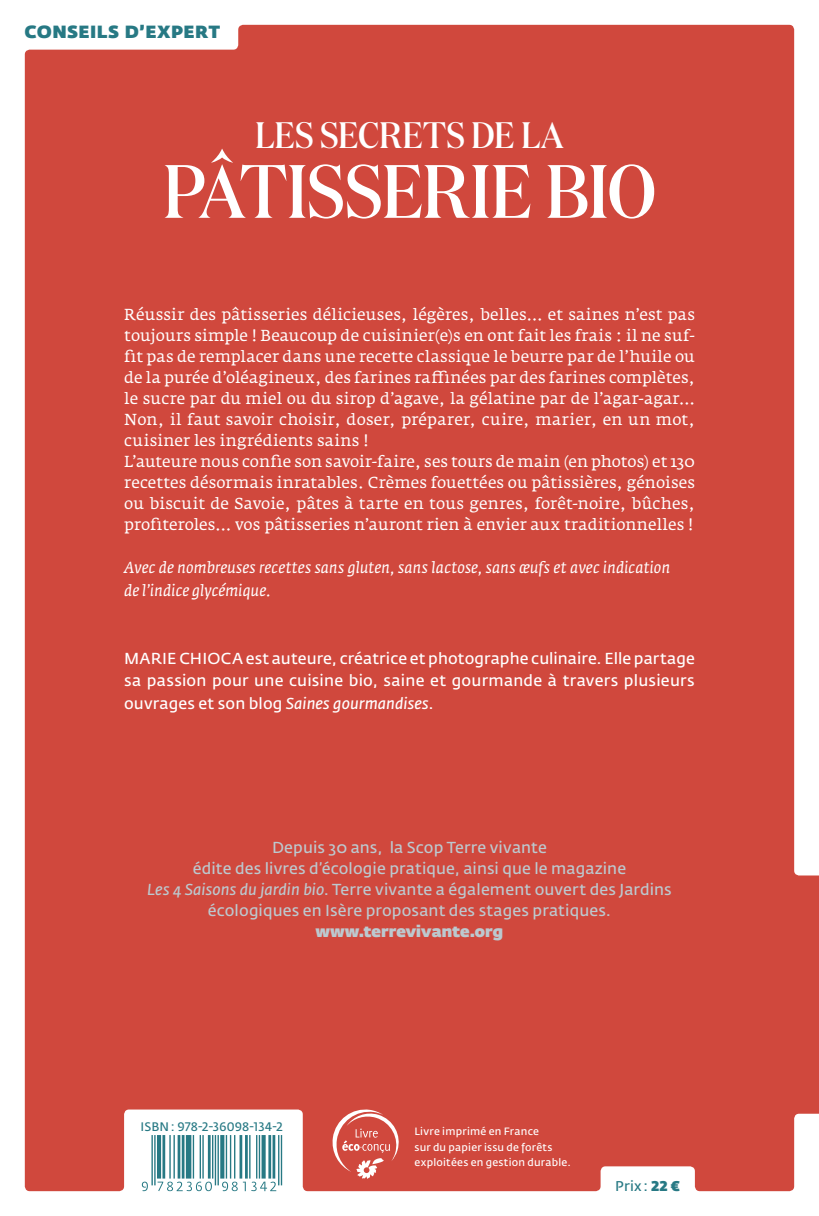
<style>
.page{position:relative;width:819px;height:1216px;background:#fff}
.page>*{position:absolute;margin:0;border:0;box-sizing:border-box;transform-origin:0 0}
.t1{font:500 75.25px "Domaine Display Narrow";letter-spacing:-.015em;color:#fff}
.t2{font:500 36.75px "Domaine Display Narrow";letter-spacing:-.005em;color:#fff}
.t3{font:800 17.5px "Fedra Sans Dis Std";letter-spacing:.06em;color:#277984}
.t4{font:15.75px/21px "Fedra Serif A";letter-spacing:.005em;color:#fff}
.t5{font:15.75px/21px "Fedra Sans Std";letter-spacing:.01em;color:#bcc9cf;text-align:center}
.t6{font:15.75px/22.8px "Fedra Sans Std";letter-spacing:.015em;color:#fff;text-align:justify}
.t7{font:italic 15.75px/22.8px "Fedra Serif A";letter-spacing:.01em;color:#fff}
.t8{font:800 15.75px "Fedra Sans Dis Std";letter-spacing:.01em;color:#bcc9cf}
.t9{font:14px "Fedra Sans Std";color:#277984}
.t10{font:12.25px "Fedra Sans Std";letter-spacing:.02em;color:#277984}
.t11{font:10.5px/15.8px "Fedra Sans Std";letter-spacing:.025em;color:#fff}
.s1{font-style:italic}
.s2{font-family:"Fedra Sans Dis Std";font-weight:800}
</style>
<div class="page">
<div style="left:25px;top:25px;width:794px;height:1166px;background:#d0483d"></div>
<svg style="left:331px;top:1107px;width:71px;height:71px;background:#d86a61"></svg>
<svg style="left:142px;top:1134px;width:140px;height:57px"></svg>
<p class="t3" style="left:25px;top:18px;width:197px">CONSEILS D’EXPERT</p>
<h2 class="t2" style="left:255px;top:112px;width:310px">LES SECRETS DE LA</h2>
<h1 class="t1" style="left:163px;top:146px;width:495px">PÂTISSERIE BIO</h1>
<p class="t4" style="left:124px;top:304px;width:572px">Réussir des pâtisseries délicieuses, légères, belles… et saines n’est pas toujours simple ! Beaucoup de cuisinier(e)s en ont fait les frais : il ne suf&shy;fit pas de remplacer dans une recette classique le beurre par de l’huile ou de la purée d’oléagineux, des farines raffinées par des farines complètes, le sucre par du miel ou du sirop d’agave, la gélatine par de l’agar-agar… Non, il faut savoir choisir, doser, préparer, cuire, marier, en un mot, cuisiner les ingrédients sains !<br>L’auteure nous confie son savoir-faire, ses tours de main (en photos) et 130 recettes désormais inratables. Crèmes fouettées ou pâtissières, génoises ou biscuit de Savoie, pâtes à tarte en tous genres, forêt-noire, bûches, profiteroles… vos pâtisseries n’auront rien à envier aux traditionnelles !</p>
<p class="t7" style="left:124px;top:556px;width:547px">Avec de nombreuses recettes sans gluten, sans lactose, sans œufs et avec indication de l’indice glycémique.</p>
<p class="t6" style="left:124px;top:646px;width:572px">MARIE CHIOCA est auteure, créatrice et photographe culinaire. Elle partage sa passion pour une cuisine bio, saine et gourmande à travers plusieurs ouvrages et son blog <span class="s1">Saines gourmandises</span>.</p>
<p class="t5" style="left:147px;top:836px;width:526px">Depuis 30 ans, la Scop Terre vivante<br>édite des livres d’écologie pratique, ainsi que le magazine<br><span class="s1">Les 4 Saisons du jardin bio</span>. Terre vivante a également ouvert des Jardins écologiques en Isère proposant des stages pratiques.</p>
<p class="t8" style="left:316px;top:918px;width:189px">www.terrevivante.org</p>
<p class="t10" style="left:140px;top:1119px;width:144px">ISBN: 978-2-36098-134-2</p>
<p class="t11" style="left:414px;top:1123px;width:158px">Livre imprimé en France<br>sur du papier issu de forêts exploitées en gestion durable.</p>
<p class="t9" style="left:615px;top:1177px;width:66px">Prix: <span class="s2">22 €</span></p>
</div>
